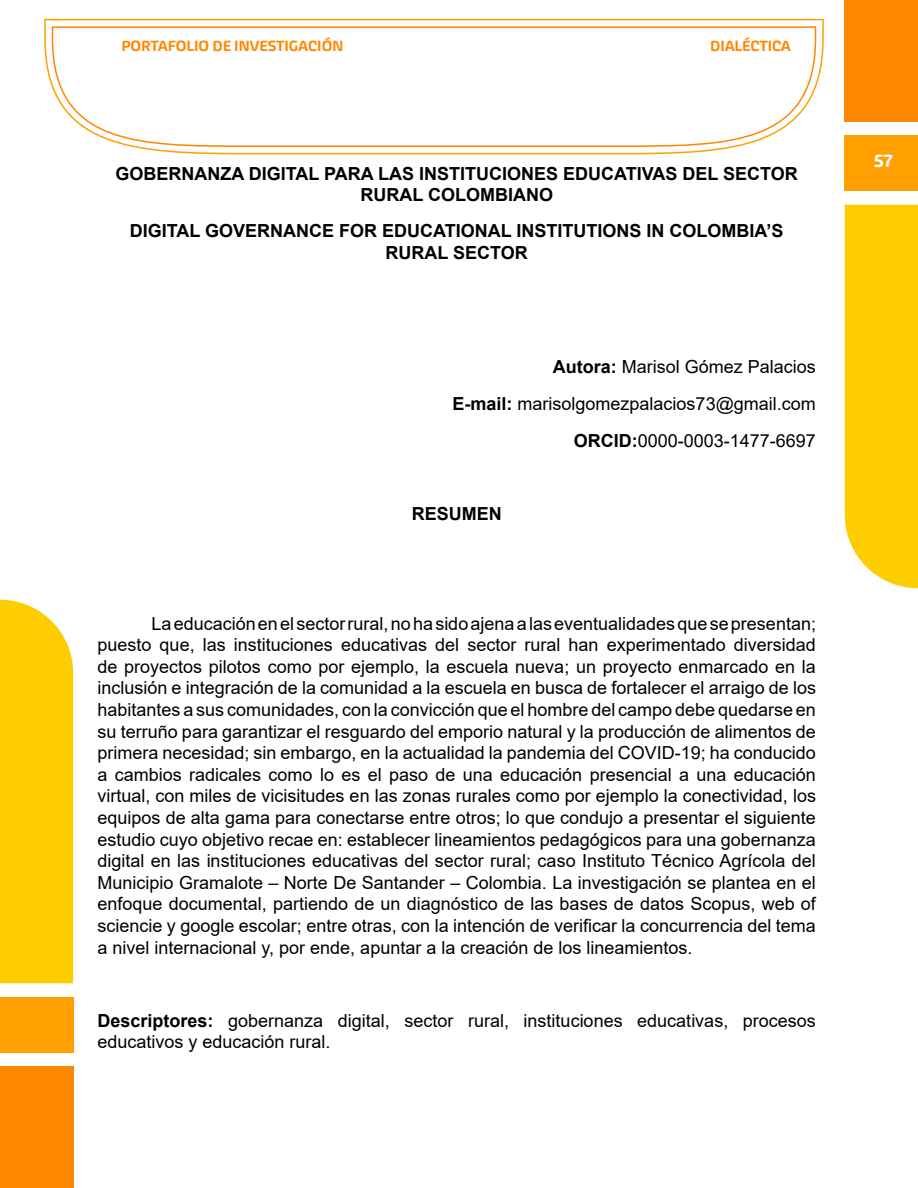
<style>
.page{position:relative;width:918px;height:1188px;background:#fff}
.page>*{position:absolute;margin:0;border:0;box-sizing:border-box;transform-origin:0 0}
.t1{font:18px/21.6px "Arial";color:#000;text-align:right}
.t2{font:700 18px/20.7px "Arial";color:#000;text-align:center}
.t3{font:500 18px "Akceler Aalt";color:#fff}
.t4{font:500 15px "Akceler Aalt";color:#f80}
.s1{font-weight:700}
</style>
<div class="page">
<div style="left:845px;top:0;width:73px;height:122px;background:#ff8700"></div>
<div style="left:845px;top:135px;width:73px;height:56px;background:#ffa000"></div>
<div style="left:845px;top:205px;width:73px;height:383px;background:#fecd00"></div>
<div style="left:0;top:1066px;width:73px;height:122px;background:#ff8700"></div>
<div style="left:0;top:997px;width:73px;height:56px;background:#ffa000"></div>
<div style="left:0;top:600px;width:73px;height:383px;background:#fecd00"></div>
<svg style="left:44px;top:18px;width:780px;height:137px"></svg>
<svg style="left:51px;top:26px;width:766px;height:122px"></svg>
<p class="t4" style="left:122px;top:35px;width:223px">PORTAFOLIO DE INVESTIGACIÓN</p>
<p class="t4" style="left:710px;top:35px;width:82px">DIALÉCTICA</p>
<p class="t2" style="left:116px;top:164px;width:684px">GOBERNANZA DIGITAL PARA LAS INSTITUCIONES EDUCATIVAS DEL SECTOR<br>RURAL COLOMBIANO</p>
<p class="t2" style="left:130px;top:221px;width:655px;line-height:21.6px">DIGITAL GOVERNANCE FOR EDUCATIONAL INSTITUTIONS IN COLOMBIA’S<br>RURAL SECTOR</p>
<p class="t1" style="left:453px;top:349px;width:365px;line-height:36.6px"><span class="s1">Autora:</span> Marisol Gómez Palacios<br><span class="s1">E-mail:</span> marisolgomezpalacios73@gmail.com<br><span class="s1">ORCID:</span>0000-0003-1477-6697</p>
<p class="t2" style="left:412px;top:503px;width:91px">RESUMEN</p>
<p class="t1" style="left:98px;top:612px;width:720px;text-align:justify;text-indent:54px">La educación en el sector rural, no ha sido ajena a las eventualidades que se presentan; puesto que, las instituciones educativas del sector rural han experimentado diversidad de proyectos pilotos como por ejemplo, la escuela nueva; un proyecto enmarcado en la inclusión e integración de la comunidad a la escuela en busca de fortalecer el arraigo de los habitantes a sus comunidades, con la convicción que el hombre del campo debe quedarse en su terruño para garantizar el resguardo del emporio natural y la producción de alimentos de primera necesidad; sin embargo, en la actualidad la pandemia del COVID-19; ha conducido a cambios radicales como lo es el paso de una educación presencial a una educación virtual, con miles de vicisitudes en las zonas rurales como por ejemplo la conectividad, los equipos de alta gama para conectarse entre otros; lo que condujo a presentar el siguiente estudio cuyo objetivo recae en: establecer lineamientos pedagógicos para una gobernanza digital en las instituciones educativas del sector rural; caso Instituto Técnico Agrícola del Municipio Gramalote – Norte De Santander – Colombia. La investigación se plantea en el enfoque documental, partiendo de un diagnóstico de las bases de datos Scopus, web of sciencie y google escolar; entre otras, con la intención de verificar la concurrencia del tema a nivel internacional y, por ende, apuntar a la creación de los lineamientos.</p>
<p class="t1" style="left:98px;top:1010px;width:720px;text-align:left"><span class="s1">Descriptores:</span> gobernanza digital, sector rural, instituciones educativas, procesos educativos y educación rural.</p>
<p class="t3" style="left:874px;top:147px;width:21px">57</p>
</div>
